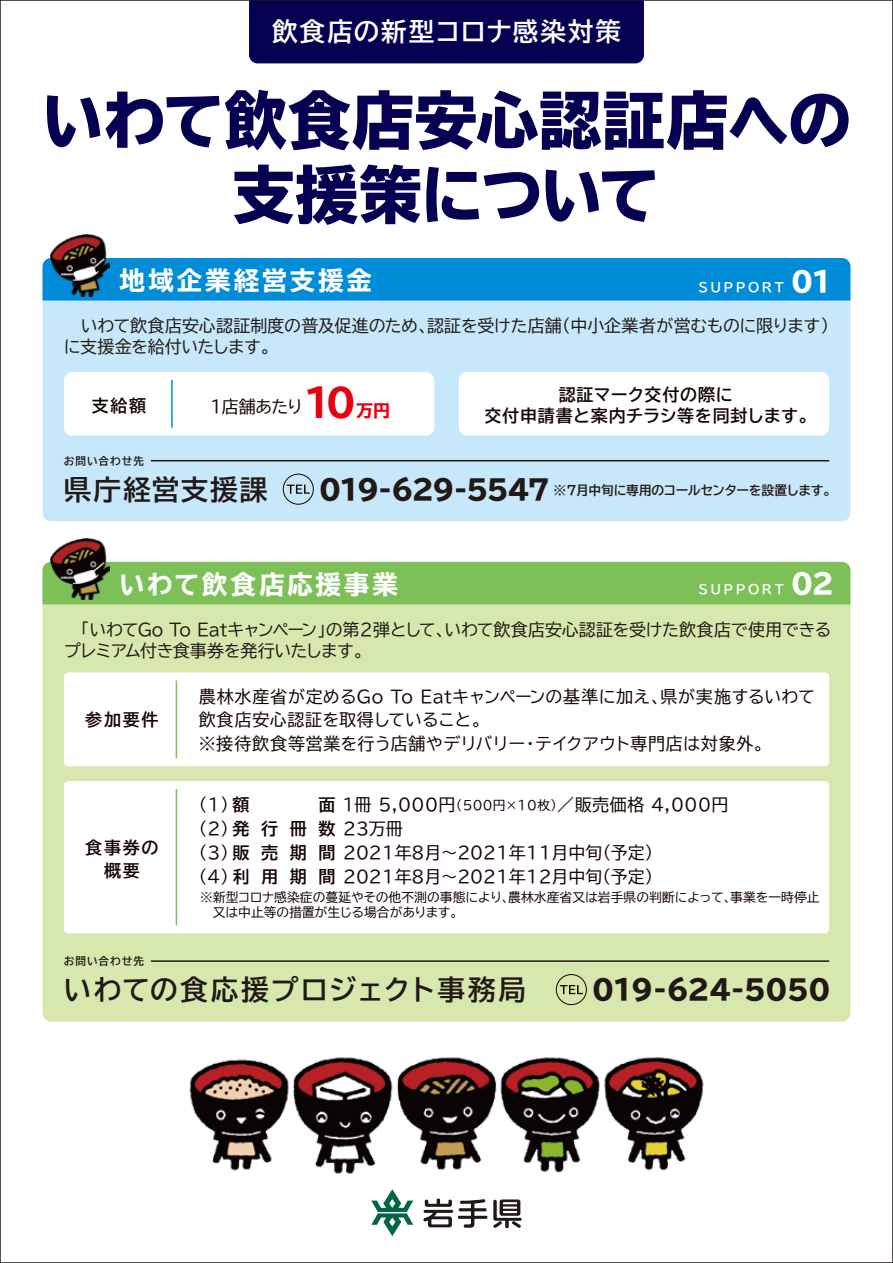
<style>
.page{position:relative;width:893px;height:1263px;background:#fff}
.page>*{position:absolute;margin:0;border:0;box-sizing:border-box;transform-origin:0 0}
.t1{font:800 62.7px/74.4px "TBUD Go Std";letter-spacing:-.02em;color:#050052;text-align:center}
.t2{font:700 expanded 38.25px "TBUD Go Std";color:#e60012}
.t3{font:700 27.6px "TBUD Go Std";letter-spacing:.065em;color:#221815}
.t4{font:800 27.6px "TBUD Go Std";letter-spacing:-.045em;color:#221815}
.t5{font:700 expanded 25.5px "TBUD Go Std";letter-spacing:.11em;color:#fff}
.t6{font:700 25.5px "TBUD Go Std";letter-spacing:.07em;color:#fff}
.t7{font:16.95px/21.3px "TBUD Go Std";letter-spacing:-.02em;color:#221815}
.t8{font:16.95px/24px "TBUD Go Std";letter-spacing:-.005em;color:#150301}
.t9{font:16.95px/23.4px "TBUD Go Std";letter-spacing:.015em;color:#150301}
.t10{font:700 16.95px/21.3px "TBUD Go Std";letter-spacing:.05em;color:#150301;text-align:center}
.t11{font:700 expanded 16.95px "TBUD Go Std";color:#e60012}
.t12{font:12.75px/14.9px "TBUD Go Std";color:#150301}
.t13{font:700 12.75px "TBUD Go Std";letter-spacing:-.03em;color:#221815}
.t14{font:700 12.75px "TBUD Go Std";letter-spacing:.2em;color:#fff}
.t15{font:700 10.65px "TBUD Go Std";letter-spacing:.095em;color:#221815}
.s1{font-weight:800;font-size:27.6px}
.s2{font-weight:700}
.s3{font-size:12.75px}
</style>
<div class="page">
<img style="left:189px;top:1057px;width:515px;height:117px">
<svg style="left:371px;top:1189px;width:42px;height:47px"></svg>
<svg style="left:423px;top:1198px;width:64px;height:30px"></svg>
<svg style="left:493px;top:1199px;width:29px;height:29px"></svg>
<div style="left:249px;top:3px;width:395px;height:60px;background:#050052"></div>
<div style="left:43px;top:258px;width:807px;height:263px;background:#c7e8fa;border-radius:9px"></div>
<div style="left:64px;top:372px;width:370px;height:64px;background:#fff;border-radius:9px"></div>
<hr style="left:171px;top:380px;width:2px;height:48px;background:#008cd6">
<div style="left:459px;top:372px;width:370px;height:64px;background:#fff;border-radius:9px"></div>
<div style="left:43px;top:258px;width:807px;height:43px;background:#008cd6"></div>
<img style="left:50px;top:234px;width:59px;height:62px">
<div style="left:283px;top:474px;width:31px;height:31px;border:1px solid #150301;border-radius:50%"></div>
<svg style="left:287px;top:485px;width:23px;height:9px"></svg>
<hr style="left:151px;top:460px;width:678px;height:1px;background:#221815">
<div style="left:43px;top:562px;width:807px;height:459px;background:#d7e8af;border-radius:9px"></div>
<div style="left:43px;top:562px;width:807px;height:42px;background:#7dc058"></div>
<img style="left:50px;top:538px;width:59px;height:62px">
<div style="left:556px;top:974px;width:31px;height:31px;border:1px solid #150301;border-radius:50%"></div>
<svg style="left:560px;top:985px;width:23px;height:9px"></svg>
<hr style="left:151px;top:960px;width:678px;height:2px;background:#221815">
<div style="left:64px;top:781px;width:765px;height:152px;background:#fff;border-radius:4px"></div>
<hr style="left:176px;top:789px;width:1px;height:136px;background:#7dc058">
<div style="left:64px;top:672px;width:765px;height:94px;background:#fff;border-radius:4px"></div>
<hr style="left:176px;top:680px;width:1px;height:78px;background:#7dc058">
<h3 class="t6" style="left:272px;top:11px;width:350px">飲食店の新型コロナ感染対策</h3>
<h1 class="t1" style="left:42px;top:85px;width:810px">いわて飲食店安心認証店への支援策について</h1>
<h3 class="t5" style="left:119px;top:266px;width:254px">地域企業経営支援金</h3>
<p class="t14" style="left:698px;top:276px;width:137px">SUPPORT <span class="s1">01</span></p>
<p class="t7" style="left:64px;top:315px;width:775px;text-indent:17px">いわて飲食店安心認証制度の普及促進のため、認証を受けた店舗（中小企業者が営むものに限ります）に支援金を給付いたします。</p>
<p class="t10" style="left:92px;top:395px;width:56px">支給額</p>
<p class="t8" style="left:208px;top:394px;width:97px">１店舗あたり</p>
<h2 class="t2" style="left:299px;top:382px;width:62px">１０</h2>
<p class="t11" style="left:356px;top:402px;width:36px">万円</p>
<p class="t15" style="left:64px;top:452px;width:82px">お問い合わせ先</p>
<p class="t10" style="left:484px;top:384px;width:333px">認証マーク交付の際に<br>交付申請書と案内チラシ等を同封します。</p>
<h3 class="t3" style="left:64px;top:467px;width:205px">県庁経営支援課</h3>
<p class="t13" style="left:319px;top:480px;width:519px"><span class="s1">019-629-5547</span> ※７月中旬に専用のコールセンターを設置します。</p>
<h3 class="t5" style="left:119px;top:570px;width:280px">いわて飲食店応援事業</h3>
<p class="t14" style="left:698px;top:579px;width:138px">SUPPORT <span class="s1">02</span></p>
<p class="t7" style="left:64px;top:618px;width:769px">　「いわてGo To Eatキャンペーン」の第２弾として、いわて飲食店安心認証を受けた飲食店で使用できるプレミアム付き食事券を発行いたします。　</p>
<p class="t10" style="left:85px;top:709px;width:75px">参加要件</p>
<p class="t10" style="left:85px;top:836px;width:75px;line-height:23.4px">食事券の概要</p>
<p class="t15" style="left:64px;top:953px;width:82px">お問い合わせ先</p>
<p class="t9" style="left:199px;top:685px;width:618px">農林水産省が定めるGo To Eatキャンペーンの基準に加え、県が実施するいわて飲食店安心認証を取得していること。<br>※接待飲食等営業を行う店舗やデリバリー・テイクアウト専門店は対象外。</p>
<p class="t8" style="left:190px;top:793px;width:540px;text-indent:128px"><span class="s2">面</span>１冊 5,000円<span class="s3">（500円×10枚）</span>／販売価格 4,000円（２）<span class="s2">発 行 冊 数</span> 23万冊<br>（３）<span class="s2">販 売 期 間</span> 2021年８月～2021年11月中旬（予定）<br>（４）<span class="s2">利 用 期 間</span> 2021年８月～2021年12月中旬（予定）</p>
<p class="t12" style="left:200px;top:890px;width:621px">※新型コロナ感染症の蔓延やその他不測の事態により、農林水産省又は岩手県の判断によって、事業を一時停止　又は中止等の措置が生じる場合があります。</p>
<p class="t8" style="left:190px;top:793px;width:61px">（１）<span class="s2">額</span></p>
<h3 class="t3" style="left:64px;top:967px;width:463px">いわての食応援プロジェクト事務局</h3>
<h3 class="t4" style="left:592px;top:975px;width:240px">019-624-5050</h3>
</div>
